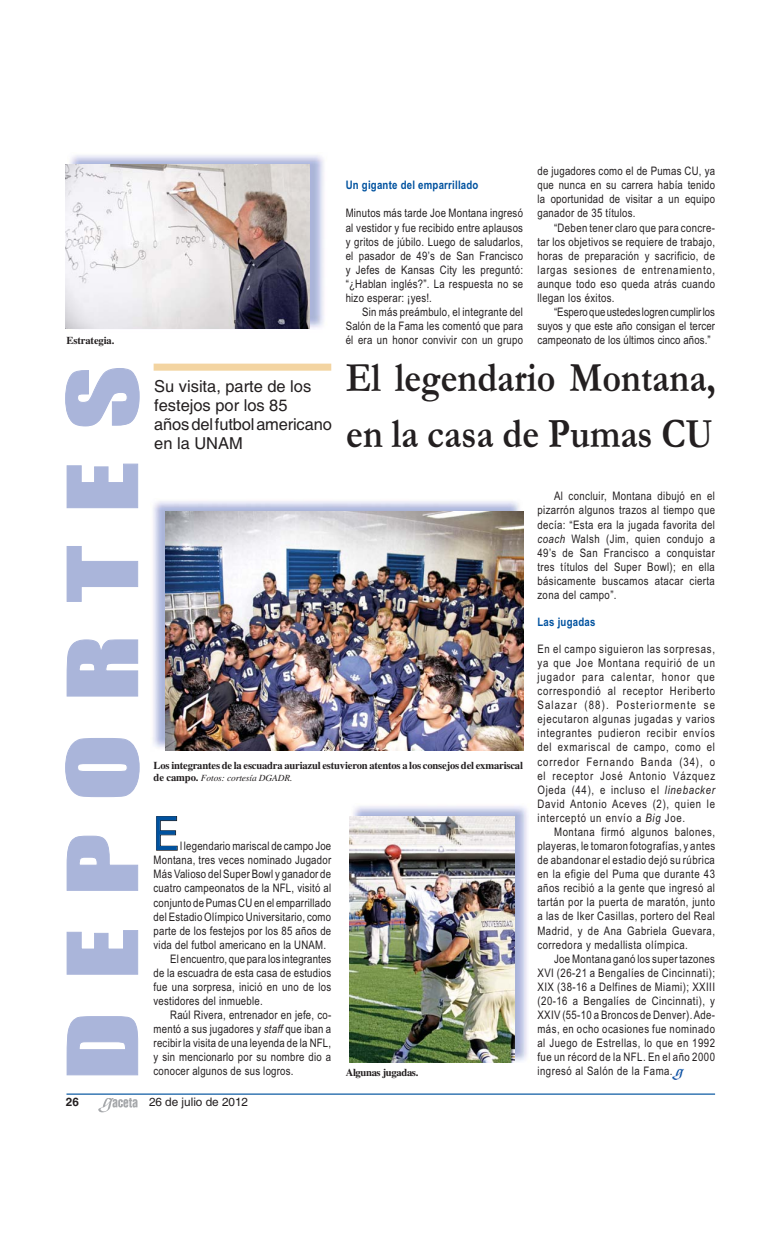
<style>
.page{position:relative;width:765px;height:1260px;background:#fff}
.page>*{position:absolute;margin:0;border:0;box-sizing:border-box;transform-origin:0 0}
.t1{font:89.25px "Impact";letter-spacing:.27em;color:#aab5da;scale:1.37 1}
.t2{font:46.88px "Arial Narrow";color:#00529f}
.t3{font:700 42.25px/56.2px "Garamond";color:#231f20;scale:.85 1}
.t4{font:16.38px/18.8px "Helvetica";color:#231f20}
.t5{font:11.75px/14.1px "Arial Narrow";letter-spacing:.02em;color:#231f20;text-align:justify}
.t6{font:700 11.75px "Arial Narrow";letter-spacing:.02em;color:#00529f}
.t7{font:11.75px "Arial Narrow";letter-spacing:.04em;color:#231f20}
.t8{font:11.75px "Helvetica";color:#231f20}
.t9{font:700 11.75px "Helvetica";color:#231f20}
.t10{font:700 10.5px "Times";letter-spacing:-.015em;color:#231f20}
.t11{font:italic 9.38px "Times";letter-spacing:-.01em;color:#231f20}
.s1{font-style:italic}
.s2{font-weight:700;font-style:normal;font-size:10.5px}
</style>
<div class="page">
<hr style="left:67px;top:1094px;width:648px;height:1px;background:#00529f">
<img style="left:99px;top:1098px;width:38px;height:14px">
<svg style="left:66px;top:1016px;width:72px;height:59px"></svg>
<svg style="left:66px;top:930px;width:72px;height:45px"></svg>
<svg style="left:66px;top:836px;width:72px;height:55px"></svg>
<svg style="left:65px;top:738px;width:75px;height:59px"></svg>
<svg style="left:66px;top:639px;width:72px;height:58px"></svg>
<svg style="left:66px;top:546px;width:72px;height:56px"></svg>
<svg style="left:66px;top:463px;width:72px;height:45px"></svg>
<svg style="left:65px;top:368px;width:75px;height:59px"></svg>
<div style="left:154px;top:364px;width:177px;height:7px;background:#f3d4a1"></div>
<svg style="left:156px;top:816px;width:22px;height:35px"></svg>
<img style="left:68px;top:155px;width:256px;height:174px">
<img style="left:66px;top:164px;width:244px;height:164px">
<img style="left:351px;top:806px;width:176px;height:257px">
<img style="left:350px;top:816px;width:164px;height:246px">
<svg style="left:673px;top:1068px;width:11px;height:11px"></svg>
<img style="left:153px;top:501px;width:371px;height:250px">
<img style="left:165px;top:512px;width:358px;height:238px">
<p class="t10" style="left:66px;top:337px;width:49px">Estrategia.</p>
<p class="t6" style="left:346px;top:181px;width:134px">Un gigante del emparrillado</p>
<p class="t5" style="left:346px;top:207px;width:179px">Minutos más tarde Joe Montana ingresó al vestidor y fue recibido entre aplausos y gritos de júbilo. Luego de saludarlos, el pasador de 49’s de San Francisco y Jefes de Kansas City les preguntó: “¿Hablan inglés?”. La respuesta no se hizo esperar: ¡yes!.</p>
<p class="t5" style="left:346px;top:306px;width:179px;text-indent:17px">Sin más preámbulo, el integrante del Salón de la Fama les comentó que para él era un honor convivir con un grupo</p>
<p class="t5" style="left:537px;top:165px;width:179px">de jugadores como el de Pumas CU, ya que nunca en su carrera había tenido la oportunidad de visitar a un equipo ganador de 35 títulos.</p>
<p class="t5" style="left:537px;top:221px;width:179px;text-indent:17px">“Deben tener claro que para concre&shy;tar los objetivos se requiere de trabajo, horas de preparación y sacrificio, de largas sesiones de entrenamiento, aunque todo eso queda atrás cuando llegan los éxitos.</p>
<p class="t5" style="left:537px;top:306px;width:179px;text-indent:17px">“Espero que ustedes logren cumplir los suyos y que este año consigan el tercer campeonato de los últimos cinco años.”</p>
<h1 class="t1" style="left:74px;top:1080px;width:523px;rotate:-90deg">DEPORTES</h1>
<h3 class="t3" style="left:346px;top:353px;width:436px">El legendario Montana, en la casa de Pumas CU</h3>
<h3 class="t4" style="left:154px;top:379px;width:179px">Su visita, parte de los festejos por los 85<br>años del futbol americano en la UNAM</h3>
<p class="t5" style="left:537px;top:490px;width:179px;text-indent:17px">Al concluir, Montana dibujó en el pizarrón algunos trazos al tiempo que decía: “Esta era la jugada favorita del <span class="s1">coach</span> Walsh (Jim, quien condujo a 49’s de San Francisco a conquistar tres títulos del Super Bowl); en ella básicamente buscamos atacar cierta zona del campo”.</p>
<p class="t6" style="left:537px;top:618px;width:59px">Las jugadas</p>
<p class="t5" style="left:537px;top:643px;width:179px">En el campo siguieron las sorpresas, ya que Joe Montana requirió de un jugador para calentar, honor que correspondió al receptor Heriberto Salazar (88). Posteriormente se ejecutaron algunas jugadas y varios integrantes pudieron recibir envíos del exmariscal de campo, como el corredor Fernando Banda (34), o el receptor José Antonio Vázquez Ojeda (44), e incluso el <span class="s1">linebacker </span>David Antonio Aceves (2), quien le interceptó un envío a <span class="s1">Big</span> Joe.</p>
<p class="t5" style="left:538px;top:826px;width:179px;text-indent:17px">Montana firmó algunos balones, playeras, le tomaron fotografías, y antes de abandonar el estadio dejó su rúbrica en la efigie del Puma que durante 43 años recibió a la gente que ingresó al tartán por la puerta de maratón, junto a las de Iker Casillas, portero del Real Madrid, y de Ana Gabriela Guevara, corredora y medallista olímpica.</p>
<p class="t5" style="left:538px;top:953px;width:179px;text-indent:17px">Joe Montana ganó los super tazones XVI (26-21 a Bengalíes de Cincinnati); XIX (38-16 a Delfines de Miami); XXIII (20-16 a Bengalíes de Cincinnati), y XXIV (55-10 a Broncos de Denver). Ade&shy;más, en ocho ocasiones fue nominado al Juego de Estrellas, lo que en 1992 fue un récord de la NFL. En el año 2000</p>
<p class="t10" style="left:154px;top:762px;width:371px">Los integrantes de la escuadra auriazul estuvieron atentos a los consejos del exmariscal</p>
<p class="t11" style="left:154px;top:775px;width:140px"><span class="s2">de campo.</span> Fotos: cortesía DGADR.</p>
<h2 class="t2" style="left:154px;top:817px;width:27px">E</h2>
<p class="t5" style="left:180px;top:840px;width:153px">l legendario mariscal de campo Joe</p>
<p class="t5" style="left:154px;top:854px;width:179px">Montana, tres veces nominado Jugador</p>
<p class="t5" style="left:154px;top:868px;width:179px">Más Valioso del Super Bowl y ganador de</p>
<p class="t5" style="left:154px;top:882px;width:179px">cuatro campeonatos de la NFL, visitó al</p>
<p class="t5" style="left:154px;top:896px;width:179px">conjunto de Pumas CU en el emparrillado</p>
<p class="t5" style="left:154px;top:911px;width:179px">del Estadio Olímpico Universitario, como</p>
<p class="t5" style="left:154px;top:925px;width:179px">parte de los festejos por los 85 años de</p>
<p class="t5" style="left:154px;top:939px;width:174px">vida del futbol americano en la UNAM.</p>
<p class="t5" style="left:170px;top:953px;width:163px">El encuentro, que para los integrantes</p>
<p class="t5" style="left:154px;top:967px;width:179px">de la escuadra de esta casa de estudios</p>
<p class="t5" style="left:154px;top:981px;width:179px">fue una sorpresa, inició en uno de los</p>
<p class="t5" style="left:154px;top:995px;width:111px">vestidores del inmueble.</p>
<p class="t5" style="left:170px;top:1009px;width:163px">Raúl Rivera, entrenador en jefe, co-</p>
<p class="t5" style="left:154px;top:1023px;width:179px">mentó a sus jugadores y <span class="s1">staff</span> que iban a</p>
<p class="t5" style="left:154px;top:1037px;width:179px">recibir la visita de una leyenda de la NFL,</p>
<p class="t5" style="left:154px;top:1051px;width:179px">y sin mencionarlo por su nombre dio a</p>
<p class="t5" style="left:154px;top:1065px;width:141px">conocer algunos de sus logros.</p>
<p class="t10" style="left:346px;top:1069px;width:74px">Algunas jugadas.</p>
<p class="t7" style="left:538px;top:1067px;width:137px">ingresó al Salón de la Fama.</p>
<p class="t9" style="left:66px;top:1098px;width:15px">26</p>
<p class="t8" style="left:149px;top:1098px;width:101px">26 de julio de 2012</p>
</div>
